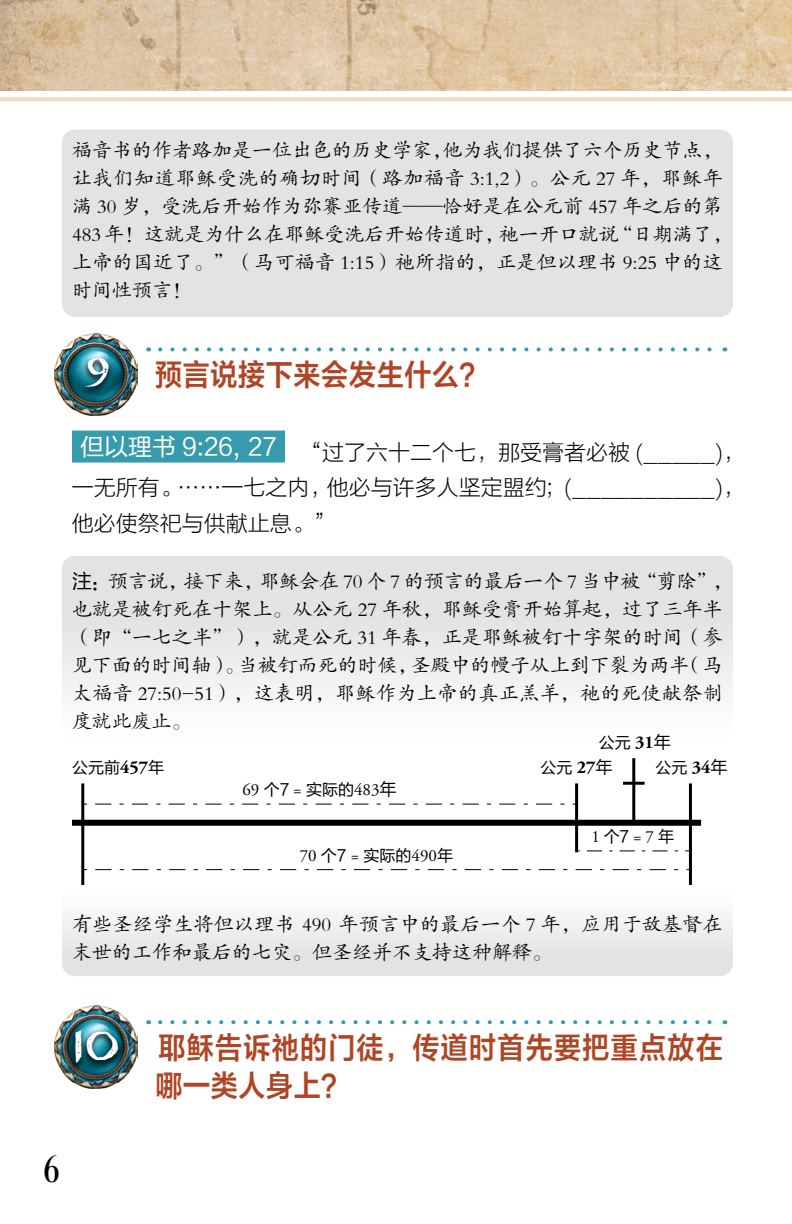
<style>
.page{position:relative;width:792px;height:1224px;background:#fff}
.page>*{position:absolute;margin:0;border:0;box-sizing:border-box;transform-origin:0 0}
.t1{font:700 50px "Carta Marina";color:#fff}
.t2{font:40px "Desire Pro";color:#000}
.t3{font:30px/38px "FZLTZCHK GBK1 0";letter-spacing:.05em;color:#af4524;scale:.9 1}
.t4{font:30px "FZLTZCHK GBK1 0";letter-spacing:.025em;color:#af4524;scale:.9 1}
.t5{font:22px/35.4px "FZLTKHK GBK1 0";color:#000;text-align:justify}
.t6{font:20px/28px "FZKTK GBK1 0";letter-spacing:.005em;color:#000}
.t7{font:17px "Adobe Garamond Pro";color:#000}
.t8{font:16px "FZLTHK GBK1 0";color:#000}
.s1{font-family:"FZLTHK GBK1 0"}
.s2{font-family:"Adobe Garamond Pro";font-weight:700;font-size:18px}
.s3{font-size:17px}
.s4{font-family:"FZLTHK GBK1 0";font-size:16px}
.s5{font-family:"Carta Marina";font-weight:700;font-size:50px;color:#fff}
</style>
<div class="page">
<img style="left:0;top:0;width:792px;height:91px">
<svg style="left:0;top:97px;width:792px;height:4px;background:#eedec8"></svg>
<div style="left:72px;top:431px;width:213px;height:32px;background:#369bac"></div>
<img style="left:54px;top:333px;width:83px;height:82px">
<div style="left:80px;top:355px;width:34px;height:39px;background:#000;opacity:.75"></div>
<div style="left:72px;top:820px;width:629px;height:6px;background:#000"></div>
<svg style="left:84px;top:869px;width:605px;height:1px"></svg>
<svg style="left:84px;top:804px;width:491px;height:1px"></svg>
<svg style="left:578px;top:850px;width:111px;height:1px"></svg>
<hr style="left:81px;top:783px;width:3px;height:102px;background:#000">
<hr style="left:689px;top:783px;width:3px;height:102px;background:#000">
<hr style="left:575px;top:783px;width:3px;height:69px;background:#000">
<hr style="left:632px;top:758px;width:3px;height:64px;background:#000">
<hr style="left:623px;top:782px;width:22px;height:3px;background:#000">
<img style="left:54px;top:1006px;width:83px;height:82px">
<div style="left:69px;top:1028px;width:54px;height:42px;background:#000;opacity:.75"></div>
<svg style="left:160px;top:347px;width:552px;height:4px"></svg>
<svg style="left:160px;top:1020px;width:552px;height:4px"></svg>
<div style="left:62px;top:130px;width:671px;height:187px;background:#e2e3e4;border-radius:13px"></div>
<div style="left:62px;top:887px;width:671px;height:89px;background:linear-gradient(to bottom,#fff,#dddedf);border-radius:13px"></div>
<div style="left:62px;top:556px;width:671px;height:187px;background:linear-gradient(to bottom,#dbdcde,#fdfdfd);border-radius:13px"></div>
<p class="t6" style="left:72px;top:137px;width:662px">福音书的作者路加是一位出色的历史学家，他为我们提供了六个历史节点，让我们知道耶稣受洗的确切时间（路加福音 3:1,2）。公元 27 年，耶稣年满 30 岁，受洗后开始作为弥赛亚传道——恰好是在公元前 457 年之后的第483 年！这就是为什么在耶稣受洗后开始传道时，祂一开口就说“日期满了，上帝的国近了。”（马可福音 1:15）祂所指的，正是但以理书 9:25 中的这时间性预言！</p>
<h1 class="t1" style="left:85px;top:343px;width:26px">9</h1>
<h3 class="t4" style="left:155px;top:358px;width:370px">预言说接下来会发生什么？</h3>
<p class="t5" style="left:72px;top:435px;width:674px;text-indent:8px"><sup>但以理书</sup> <sup>9:26,</sup> <sup>27</sup> “过了六十二个七，那受膏者必被 (_____)，一无所有。……一七之内，他必与许多人坚定盟约；(__________)，他必使祭祀与供献止息。”</p>
<p class="t6" style="left:72px;top:567px;width:662px"><span class="s1">注：</span>预言说，接下来，耶稣会在 70 个 7 的预言的最后一个 7 当中被“剪除”，也就是被钉死在十架上。从公元 27 年秋，耶稣受膏开始算起，过了三年半（即“一七之半”），就是公元 31 年春，正是耶稣被钉十字架的时间（参见下面的时间轴）。当被钉而死的时候，圣殿中的幔子从上到下裂为两半（马太福音 27:50-51），这表明，耶稣作为上帝的真正羔羊，祂的死使献祭制度就此废止。</p>
<p class="t8" style="left:72px;top:758px;width:94px">公元前<span class="s2">457</span>年</p>
<p class="t8" style="left:541px;top:758px;width:74px">公元 <span class="s2">27</span><span class="s3">年</span></p>
<p class="t8" style="left:655px;top:758px;width:74px">公元 <span class="s2">34</span><span class="s3">年</span></p>
<p class="t8" style="left:599px;top:734px;width:74px">公元 <span class="s2">31</span><span class="s3">年</span></p>
<p class="t7" style="left:242px;top:779px;width:156px">69 <span class="s4">个7</span> = <span class="s4">实际的</span>483<span class="s1">年</span></p>
<p class="t7" style="left:300px;top:845px;width:155px">70 <span class="s4">个7</span> = <span class="s4">实际的</span>490<span class="s4">年</span></p>
<p class="t7" style="left:591px;top:826px;width:84px">1 <span class="s4">个7</span> = 7 <span class="s4">年</span></p>
<p class="t6" style="left:72px;top:910px;width:652px">有些圣经学生将但以理书 490 年预言中的最后一个 7 年，应用于敌基督在末世的工作和最后的七灾。但圣经并不支持这种解释。</p>
<h3 class="t3" style="left:155px;top:1029px;width:632px;text-indent:-82px"><span class="s5">10</span> 耶稣告诉祂的门徒，传道时首先要把重点放在哪一类人身上？</h3>
<h2 class="t2" style="left:44px;top:1145px;width:17px">6</h2>
</div>
